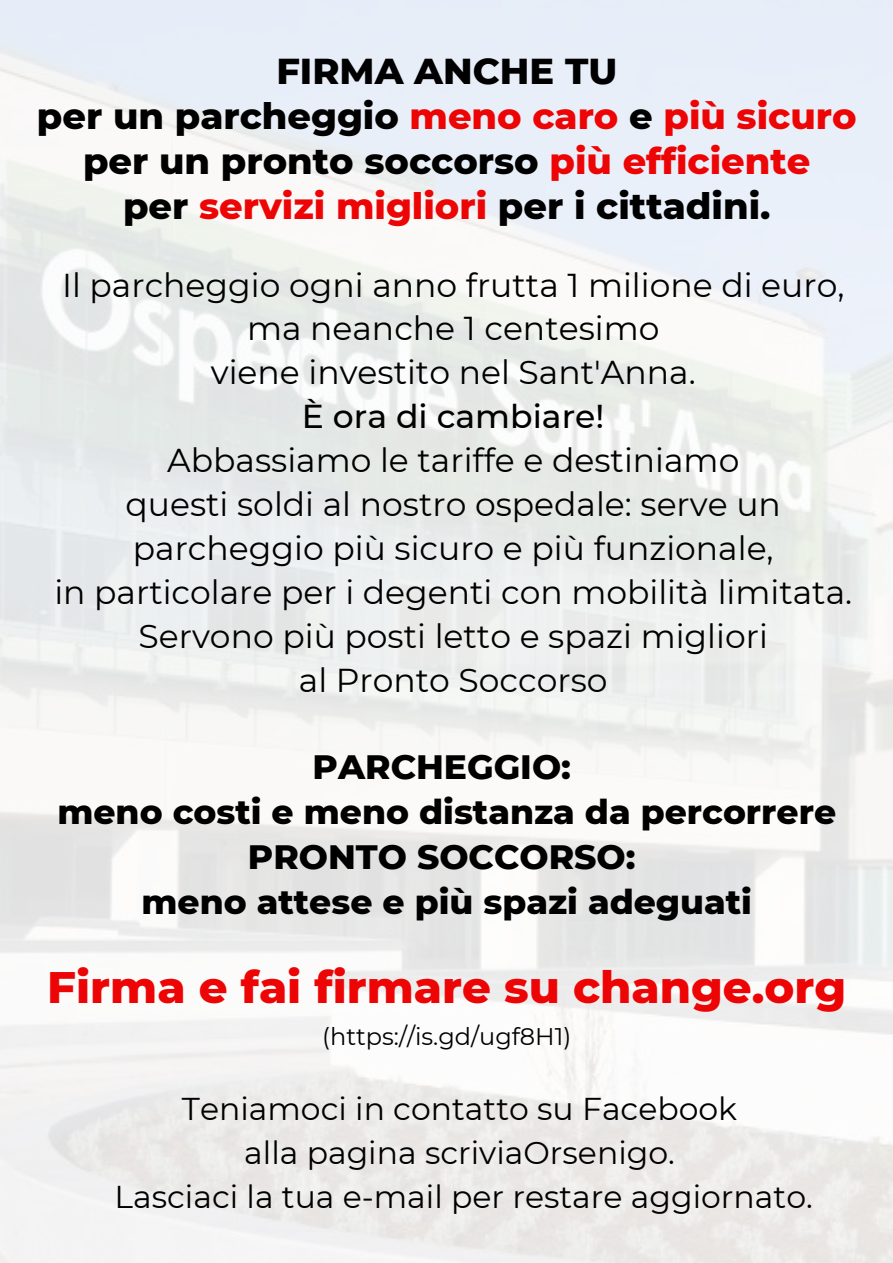
<style>
.page{position:relative;width:893px;height:1263px;background:#fff}
.page>*{position:absolute;margin:0;border:0;box-sizing:border-box;transform-origin:0 0}
.t1{font:800 45px "Montserrat";color:#ed0404}
.t2{font:800 36.75px/45px "Montserrat";color:#000;text-align:center}
.t3{font:800 34.5px/45px "Montserrat";color:#000;text-align:center}
.t4{font:33px/43.9px "Montserrat";color:#000;text-align:center}
.t5{font:500 33px "Montserrat";color:#000}
.t6{font:31.5px/43.9px "Montserrat";color:#000;text-align:center}
.t7{font:24px "Montserrat";color:#000}
.s1{color:#ed0404}
</style>
<div class="page">
<p class="t2" style="left:37px;top:48px;width:821px">FIRMA ANCHE TU<br>per un parcheggio <span class="s1">meno caro</span> e <span class="s1">più sicuro </span>per un pronto soccorso <span class="s1">più efficiente<br></span>per <span class="s1">servizi migliori</span> per i cittadini.</p>
<p class="t4" style="left:62px;top:263px;width:784px">Il parcheggio ogni anno frutta 1 milione di euro, ma neanche 1 centesimo<br>viene investito nel Sant'Anna.</p>
<p class="t5" style="left:302px;top:396px;width:304px">È ora di cambiare!</p>
<p class="t4" style="left:54px;top:438px;width:799px">Abbassiamo le tariffe e destiniamo<br>questi soldi al nostro ospedale: serve un parcheggio più sicuro e più funzionale,<br>in particolare per i degenti con mobilità limitata.<br>Servono più posti letto e spazi migliori<br>al Pronto Soccorso</p>
<p class="t3" style="left:57px;top:744px;width:780px">PARCHEGGIO:<br>meno costi e meno distanza da percorrere<br>PRONTO SOCCORSO:<br>meno attese e più spazi adeguati</p>
<h1 class="t1" style="left:47px;top:960px;width:800px">Firma e fai firmare su change.org</h1>
<p class="t7" style="left:322px;top:1022px;width:251px">(https://is.gd/ugf8H1)</p>
<p class="t6" style="left:115px;top:1087px;width:699px">Teniamoci in contatto su Facebook<br>alla pagina scriviaOrsenigo.<br>Lasciaci la tua e-mail per restare aggiornato.</p>
</div>
